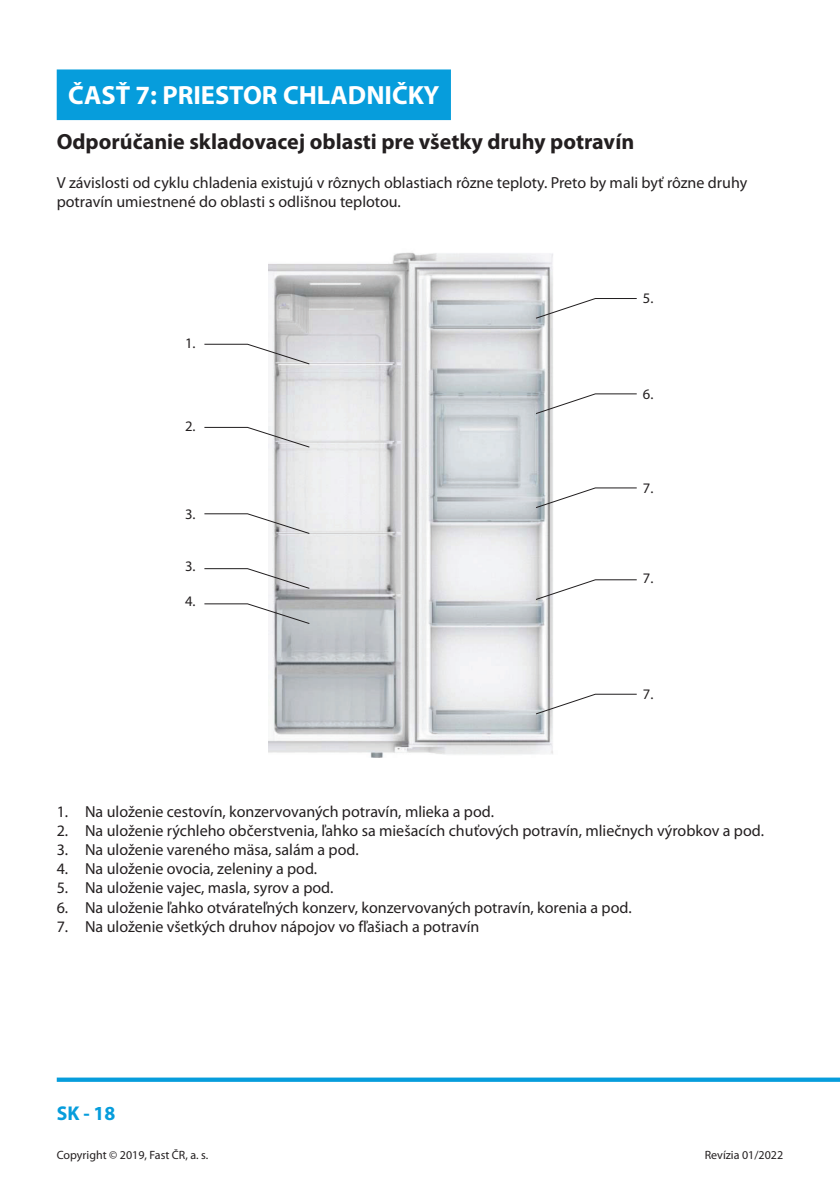
<style>
.page{position:relative;width:840px;height:1191px;background:#fff}
.page>*{position:absolute;margin:0;border:0;box-sizing:border-box;transform-origin:0 0}
.Nadpis_13_2{font:700 26.4px "Myriad Pro";color:#fff}
.Podnadpis_11{font:700 22px "Myriad Pro";color:#231f20}
.t1{font:700 20px "Myriad Pro";color:#069ddc}
.Odsadené_čísla_8{font:16px "Myriad Pro";color:#231f20}
.Základný_8{font:16px/19.2px "Myriad Pro";color:#231f20}
.t2{font:14.6px "Myriad Pro";color:#231f20}
.t3{font:12px "Myriad Pro";color:#231f20}
</style>
<div class="page">
<svg style="left:57px;top:1077px;width:782px;height:4px;background:#29aae0"></svg>
<div style="left:57px;top:69px;width:393px;height:51px;background:#069ddc"></div>
<img style="left:268px;top:252px;width:285px;height:505px">
<svg style="left:204px;top:298px;width:432px;height:417px"></svg>
<p class="Nadpis_13_2" style="left:68px;top:80px;width:373px">ČASŤ 7: PRIESTOR CHLADNIČKY</p>
<p class="Podnadpis_11" style="left:57px;top:129px;width:578px">Odporúčanie skladovacej oblasti pre všetky druhy potravín</p>
<p class="Základný_8" style="left:57px;top:172px;width:691px">V závislosti od cyklu chladenia existujú v rôznych oblastiach rôzne teploty. Preto by mali byť rôzne druhy potravín umiestnené do oblasti s odlišnou teplotou.</p>
<p class="t2" style="left:185px;top:334px;width:12px">1.</p>
<p class="t2" style="left:185px;top:417px;width:12px">2.</p>
<p class="t2" style="left:185px;top:505px;width:12px">3.</p>
<p class="t2" style="left:185px;top:557px;width:12px">3.</p>
<p class="t2" style="left:185px;top:592px;width:12px">4.</p>
<p class="t2" style="left:642px;top:289px;width:12px">5.</p>
<p class="t2" style="left:642px;top:385px;width:12px">6.</p>
<p class="t2" style="left:642px;top:479px;width:12px">7.</p>
<p class="t2" style="left:642px;top:569px;width:12px">7.</p>
<p class="t2" style="left:642px;top:685px;width:12px">7.</p>
<p class="Odsadené_čísla_8" style="left:57px;top:801px;width:438px">1. Na uloženie cestovín, konzervovaných potravín, mlieka a pod.</p>
<p class="Odsadené_čísla_8" style="left:57px;top:820px;width:708px">2. Na uloženie rýchleho občerstvenia, ľahko sa miešacích chuťových potravín, mliečnych výrobkov a pod.</p>
<p class="Odsadené_čísla_8" style="left:57px;top:839px;width:303px">3. Na uloženie vareného mäsa, salám a pod.</p>
<p class="Odsadené_čísla_8" style="left:57px;top:859px;width:262px">4. Na uloženie ovocia, zeleniny a pod.</p>
<p class="Odsadené_čísla_8" style="left:57px;top:878px;width:278px">5. Na uloženie vajec, masla, syrov a pod.</p>
<p class="Odsadené_čísla_8" style="left:57px;top:897px;width:576px">6. Na uloženie ľahko otvárateľných konzerv, konzervovaných potravín, korenia a pod.</p>
<p class="Odsadené_čísla_8" style="left:57px;top:916px;width:424px">7. Na uloženie všetkých druhov nápojov vo fľašiach a potravín</p>
<p class="t1" style="left:57px;top:1101px;width:60px">SK - 18</p>
<p class="t3" style="left:57px;top:1147px;width:153px">Copyright © 2019, Fast ČR, a. s.</p>
<p class="t3" style="left:704px;top:1147px;width:80px">Revízia 01/2022</p>
</div>
